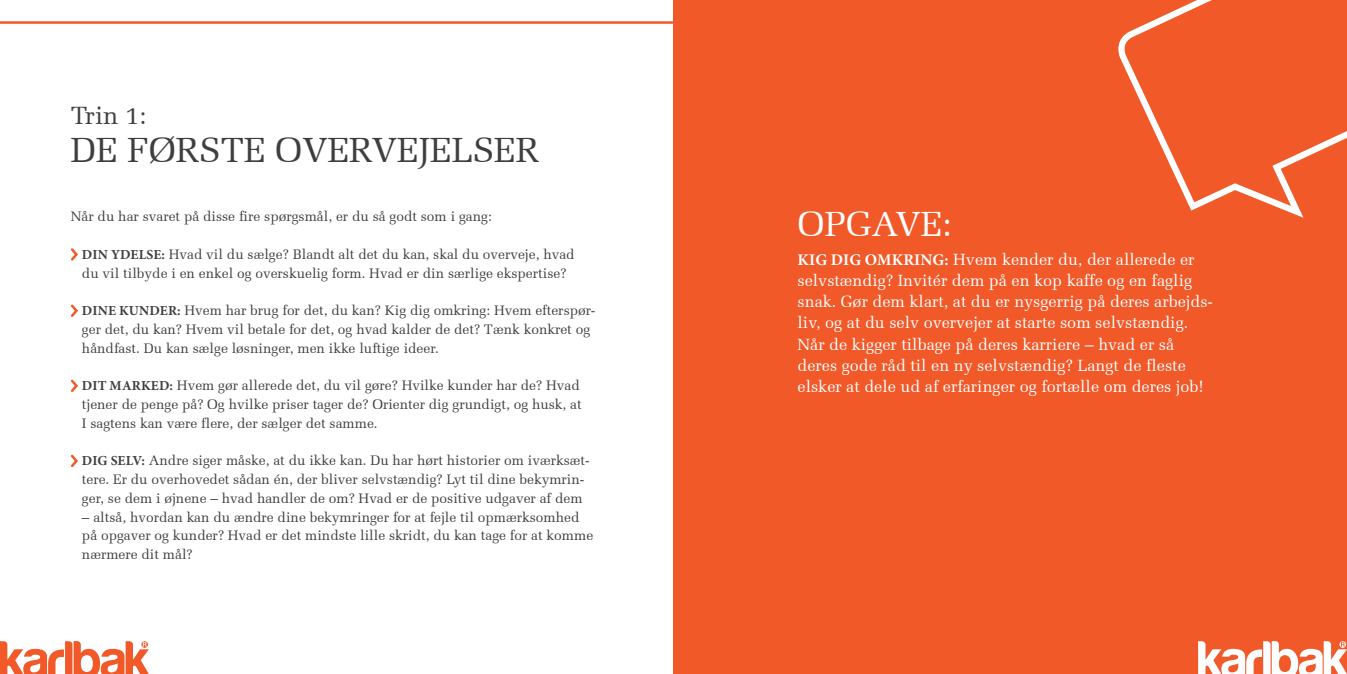
<style>
.page{position:relative;width:1347px;height:674px;background:#fff}
.page>*{position:absolute;margin:0;border:0;box-sizing:border-box;transform-origin:0 0}
.t1{font:35px "Melior";color:#3e3e3f}
.t2{font:35px "Melior";color:#fff}
.t3{font:25px "Melior";color:#3e3e3f}
.t4{font:16.25px/21.2px "Melior";color:#fff}
.t5{font:13.75px/18.8px "Melior";color:#3e3e3f}
.s1{font-family:"Minion Pro";font-weight:700}
</style>
<div class="page">
<div style="left:673px;top:0;width:673px;height:673px;background:#f15929"></div>
<svg style="left:71px;top:248px;width:7px;height:13px"></svg>
<svg style="left:71px;top:304px;width:7px;height:13px"></svg>
<svg style="left:71px;top:379px;width:7px;height:13px"></svg>
<svg style="left:71px;top:454px;width:7px;height:13px"></svg>
<svg style="left:0;top:641px;width:149px;height:32px"></svg>
<svg style="left:1198px;top:641px;width:148px;height:32px"></svg>
<svg style="left:1118px;top:0;width:228px;height:218px"></svg>
<h2 class="t3" style="left:71px;top:101px;width:77px">Trin 1:</h2>
<h1 class="t1" style="left:71px;top:129px;width:469px">DE FØRSTE OVERVEJELSER</h1>
<p class="t5" style="left:71px;top:207px;width:422px">Når du har svaret på disse fire spørgsmål, er du så godt som i gang:</p>
<p class="t5" style="left:82px;top:245px;width:494px"><span class="s1">DIN YDELSE:</span> Hvad vil du sælge? Blandt alt det du kan, skal du overveje, hvad du vil tilbyde i en enkel og overskuelig form. Hvad er din særlige ekspertise?</p>
<p class="t5" style="left:82px;top:301px;width:515px"><span class="s1">DINE KUNDER:</span> Hvem har brug for det, du kan? Kig dig omkring: Hvem efterspør&shy;ger det, du kan? Hvem vil betale for det, og hvad kalder de det? Tænk konkret og håndfast. Du kan sælge løsninger, men ikke luftige ideer.</p>
<p class="t5" style="left:82px;top:376px;width:501px"><span class="s1">DIT MARKED:</span> Hvem gør allerede det, du vil gøre? Hvilke kunder har de? Hvad tjener de penge på? Og hvilke priser tager de? Orienter dig grundigt, og husk, at<br>I sagtens kan være flere, der sælger det samme.</p>
<p class="t5" style="left:82px;top:451px;width:509px"><span class="s1">DIG SELV:</span> Andre siger måske, at du ikke kan. Du har hørt historier om iværksæt&shy;tere. Er du overhovedet sådan én, der bliver selvstændig? Lyt til dine bekymrin&shy;ger, se dem i øjnene – hvad handler de om? Hvad er de positive udgaver af dem</p>
<p class="t5" style="left:82px;top:507px;width:513px">– altså, hvordan kan du ændre dine bekymringer for at fejle til opmærksomhed på opgaver og kunder? Hvad er det mindste lille skridt, du kan tage for at komme nærmere dit mål?</p>
<h1 class="t2" style="left:797px;top:203px;width:156px">OPGAVE:</h1>
<p class="t4" style="left:797px;top:248px;width:417px"><span class="s1">KIG DIG OMKRING:</span> Hvem kender du, der allerede er selvstændig? Invitér dem på en kop kaffe og en faglig snak. Gør dem klart, at du er nysgerrig på deres arbejds&shy;liv, og at du selv overvejer at starte som selvstændig.<br>Når de kigger tilbage på deres karriere – hvad er så deres gode råd til en ny selvstændig? Langt de fleste elsker at dele ud af erfaringer og fortælle om deres job!</p>
</div>
